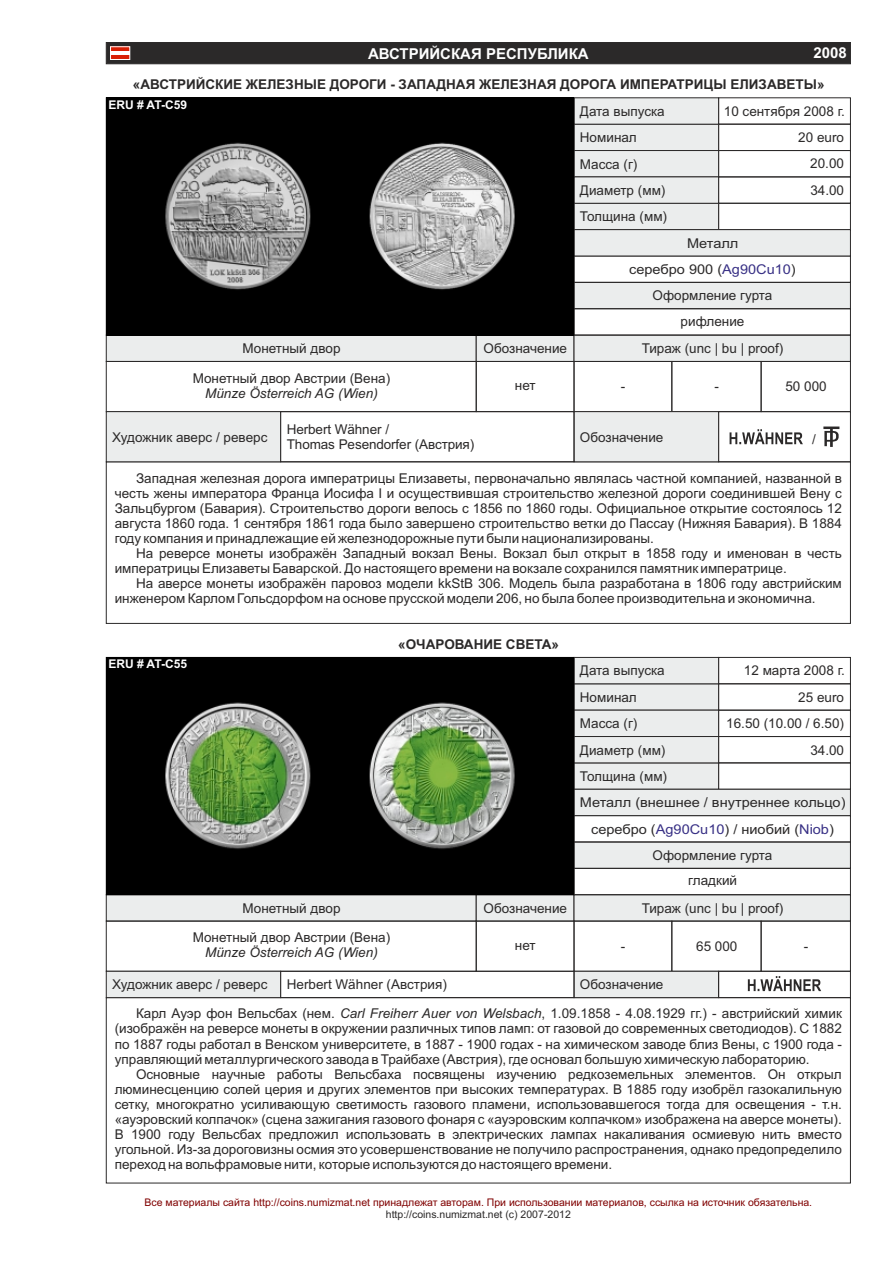
<style>
.page{position:relative;width:893px;height:1263px;background:#fff}
.page>*{position:absolute;margin:0;border:0;box-sizing:border-box;transform-origin:0 0}
.t1{font:700 15px "Arial";color:#fff}
.t2{font:13.5px/15.1px "Arial";color:#2b2929;text-align:justify}
.t3{font:13.5px/26.4px "Arial";color:#2b2929;text-align:center;scale:1.08 1}
.t4{font:700 13.5px "Arial";color:#2b2929}
.t5{font:italic 13.5px "Arial";color:#2b2929}
.t6{font:700 12px "Arial";color:#fff}
.t7{font:10.5px "Arial";color:#800000}
.t8{font:10.5px "Arial";color:#2b2929}
.s1{color:#383085}
.s2{font-style:italic}
</style>
<div class="page">
<div style="left:106px;top:42px;width:745px;height:22px;background:#2b2929"></div>
<hr style="left:111px;top:51px;width:19px;height:4px;background:#fff">
<hr style="left:111px;top:55px;width:19px;height:4px;background:#d91f05">
<hr style="left:111px;top:47px;width:19px;height:4px;background:#d91f05">
<div style="left:110px;top:47px;width:20px;height:13px;border:1px solid #fff"></div>
<svg style="left:574px;top:282px;width:277px;height:27px;background:#dcdddd"></svg>
<div style="left:574px;top:256px;width:277px;height:26px;border:1px solid #2b2929"></div>
<svg style="left:106px;top:335px;width:745px;height:26px;background:#e1e3e3"></svg>
<svg style="left:574px;top:97px;width:277px;height:159px"></svg>
<div style="left:672px;top:361px;width:89px;height:51px;border:1px solid #2b2929"></div>
<div style="left:476px;top:361px;width:98px;height:51px;border:1px solid #2b2929"></div>
<div style="left:761px;top:361px;width:90px;height:51px;border:1px solid #2b2929"></div>
<div style="left:574px;top:361px;width:98px;height:51px;border:1px solid #2b2929"></div>
<div style="left:106px;top:361px;width:370px;height:51px;border:1px solid #2b2929"></div>
<div style="left:718px;top:411px;width:133px;height:51px;border:1px solid #2b2929"></div>
<svg style="left:574px;top:411px;width:145px;height:51px;background:#e2e3e3"></svg>
<div style="left:280px;top:411px;width:294px;height:51px;border:1px solid #2b2929"></div>
<div style="left:106px;top:411px;width:175px;height:51px;background:#ebeded"></div>
<svg style="left:730px;top:429px;width:73px;height:15px"></svg>
<svg style="left:823px;top:426px;width:16px;height:21px"></svg>
<img style="left:106px;top:98px;width:468px;height:237px">
<svg style="left:574px;top:842px;width:277px;height:26px;background:#e2e4e4"></svg>
<div style="left:574px;top:815px;width:277px;height:27px;border:1px solid #2b2929"></div>
<svg style="left:106px;top:895px;width:745px;height:26px;background:#e2e3e3"></svg>
<svg style="left:574px;top:657px;width:277px;height:159px"></svg>
<div style="left:574px;top:868px;width:277px;height:27px;border:1px solid #2b2929"></div>
<div style="left:672px;top:921px;width:89px;height:50px;border:1px solid #2b2929"></div>
<div style="left:476px;top:921px;width:98px;height:50px;border:1px solid #2b2929"></div>
<div style="left:761px;top:921px;width:90px;height:50px;border:1px solid #2b2929"></div>
<div style="left:574px;top:921px;width:98px;height:50px;border:1px solid #2b2929"></div>
<div style="left:106px;top:921px;width:370px;height:50px;border:1px solid #2b2929"></div>
<svg style="left:574px;top:971px;width:144px;height:27px;background:#dddfdf"></svg>
<div style="left:280px;top:971px;width:294px;height:27px;border:1px solid #2b2929"></div>
<div style="left:718px;top:971px;width:133px;height:27px;border:1px solid #2b2929"></div>
<svg style="left:106px;top:971px;width:175px;height:27px;background:#dcdede"></svg>
<svg style="left:748px;top:976px;width:73px;height:15px"></svg>
<img style="left:106px;top:657px;width:468px;height:238px">
<p class="t1" style="left:368px;top:48px;width:222px">АВСТРИЙСКАЯ РЕСПУБЛИКА</p>
<p class="t1" style="left:813px;top:47px;width:35px">2008</p>
<p class="t4" style="left:133px;top:79px;width:693px">«АВСТРИЙСКИЕ ЖЕЛЕЗНЫЕ ДОРОГИ - ЗАПАДНАЯ ЖЕЛЕЗНАЯ ДОРОГА ИМПЕРАТРИЦЫ ЕЛИЗАВЕТЫ»</p>
<p class="t6" style="left:108px;top:100px;width:80px">ERU # AT-C59</p>
<p class="t2" style="left:580px;top:105px;width:86px">Дата выпуска</p>
<p class="t2" style="left:580px;top:131px;width:58px">Номинал</p>
<p class="t2" style="left:580px;top:158px;width:59px">Масса (г)</p>
<p class="t2" style="left:580px;top:210px;width:89px">Толщина (мм)</p>
<p class="t2" style="left:580px;top:184px;width:87px">Диаметр (мм)</p>
<p class="t2" style="left:724px;top:105px;width:122px">10 сентября 2008 г.</p>
<p class="t2" style="left:810px;top:125px;width:35px;line-height:26.4px;text-indent:-12px">20 euro 20.00<br>34.00</p>
<p class="t3" style="left:629px;top:231px;width:156px">Металл<br>серебро 900 (<span class="s1">Ag90Cu10</span>)</p>
<p class="t2" style="left:653px;top:289px;width:121px">Оформление гурта</p>
<p class="t2" style="left:681px;top:315px;width:65px">рифление</p>
<p class="t2" style="left:243px;top:342px;width:99px">Монетный двор</p>
<p class="t2" style="left:484px;top:342px;width:85px">Обозначение</p>
<p class="t2" style="left:642px;top:342px;width:143px">Тираж (unc | bu | proof)</p>
<p class="t2" style="left:193px;top:371px;width:199px">Монетный двор Австрии (Вена)</p>
<p class="t5" style="left:205px;top:388px;width:174px">Münze Österreich AG (Wien)</p>
<p class="t2" style="left:515px;top:379px;width:22px">нет</p>
<p class="t2" style="left:621px;top:380px;width:6px">-</p>
<p class="t2" style="left:714px;top:380px;width:6px">-</p>
<p class="t2" style="left:785px;top:380px;width:43px">50 000</p>
<p class="t2" style="left:287px;top:423px;width:189px">Herbert Wähner /<br>Thomas Pesendorfer (Австрия)</p>
<p class="t2" style="left:812px;top:433px;width:5px">/</p>
<p class="t2" style="left:112px;top:430px;width:157px">Художник аверс / реверс</p>
<p class="t2" style="left:580px;top:430px;width:85px">Обозначение</p>
<p class="t2" style="left:115px;top:471px;width:729px;text-indent:21px">Западная железная дорога императрицы Елизаветы, первоначально являлась частной компанией, названной в честь жены императора Франца Иосифа I и осуществившая строительство железной дороги соединившей Вену с Зальцбургом (Бавария). Строительство дороги велось с 1856 по 1860 годы. Официальное открытие состоялось 12 августа 1860 года. 1 сентября 1861 года было завершено строительство ветки до Пассау (Нижняя Бавария). В 1884 году компания и принадлежащие ей железнодорожные пути были национализированы.</p>
<p class="t2" style="left:115px;top:547px;width:729px;text-indent:21px">На реверсе монеты изображён Западный вокзал Вены. Вокзал был открыт в 1858 году и именован в честь императрицы Елизаветы Баварской. До настоящего времени на вокзале сохранился памятник императрице.</p>
<p class="t2" style="left:115px;top:577px;width:729px;text-indent:21px">На аверсе монеты изображён паровоз модели kkStB 306. Модель была разработана в 1806 году австрийским инженером Карлом Гольсдорфом на основе прусской модели 206, но была более производительна и экономична.</p>
<p class="t6" style="left:108px;top:659px;width:80px">ERU # AT-C55</p>
<p class="t4" style="left:398px;top:639px;width:162px">«ОЧАРОВАНИЕ СВЕТА»</p>
<p class="t2" style="left:580px;top:664px;width:86px">Дата выпуска</p>
<p class="t2" style="left:580px;top:691px;width:58px">Номинал</p>
<p class="t2" style="left:580px;top:717px;width:59px">Масса (г)</p>
<p class="t2" style="left:580px;top:770px;width:89px">Толщина (мм)</p>
<p class="t2" style="left:580px;top:743px;width:87px">Диаметр (мм)</p>
<p class="t2" style="left:744px;top:664px;width:102px">12 марта 2008 г.</p>
<p class="t2" style="left:726px;top:685px;width:119px;line-height:26.4px;text-align:right">25 euro<br>16.50 (10.00 / 6.50)<br>34.00</p>
<p class="t3" style="left:580px;top:791px;width:247px">Металл (внешнее / внутреннее кольцо) серебро (<span class="s1">Ag90Cu10</span>) / ниобий (<span class="s1">Niob</span>)</p>
<p class="t2" style="left:653px;top:849px;width:121px">Оформление гурта</p>
<p class="t2" style="left:688px;top:874px;width:50px">гладкий</p>
<p class="t2" style="left:243px;top:902px;width:99px">Монетный двор</p>
<p class="t2" style="left:484px;top:902px;width:85px">Обозначение</p>
<p class="t2" style="left:642px;top:902px;width:143px">Тираж (unc | bu | proof)</p>
<p class="t2" style="left:193px;top:931px;width:199px">Монетный двор Австрии (Вена)</p>
<p class="t5" style="left:205px;top:947px;width:174px">Münze Österreich AG (Wien)</p>
<p class="t2" style="left:515px;top:938px;width:22px">нет</p>
<p class="t2" style="left:621px;top:940px;width:6px">-</p>
<p class="t2" style="left:696px;top:940px;width:43px">65 000</p>
<p class="t2" style="left:804px;top:940px;width:6px">-</p>
<p class="t2" style="left:112px;top:978px;width:157px">Художник аверс / реверс</p>
<p class="t2" style="left:287px;top:978px;width:162px">Herbert Wähner (Австрия)</p>
<p class="t2" style="left:580px;top:978px;width:85px">Обозначение</p>
<p class="t2" style="left:115px;top:1007px;width:729px;text-indent:21px">Карл Ауэр фон Вельсбах (нем. <span class="s2">Carl Freiherr Auer von Welsbach</span>, 1.09.1858 - 4.08.1929 гг.) - австрийский химик (изображён на реверсе монеты в окружении различных типов ламп: от газовой до современных светодиодов). С 1882 по 1887 годы работал в Венском университете, в 1887 - 1900 годах - на химическом заводе близ Вены, с 1900 года - управляющий металлургического завода в Трайбахе (Австрия), где основал большую химическую лабораторию.</p>
<p class="t2" style="left:115px;top:1067px;width:729px;text-indent:21px">Основные научные работы Вельсбаха посвящены изучению редкоземельных элементов. Он открыл люминесценцию солей церия и других элементов при высоких температурах. В 1885 году изобрёл газокалильную сетку, многократно усиливающую светимость газового пламени, использовавшегося тогда для освещения - т.н. «ауэровский колпачок» (сцена зажигания газового фонаря с «ауэровским колпачком» изображена на аверсе монеты).<br>В 1900 году Вельсбах предложил использовать в электрических лампах накаливания осмиевую нить вместо угольной. Из-за дороговизны осмия это усовершенствование не получило распространения, однако предопределило переход на вольфрамовые нити, которые используются до настоящего времени.</p>
<p class="t7" style="left:144px;top:1198px;width:669px">Все материалы сайта http://coins.numizmat.net принадлежат авторам. При использовании материалов, ссылка на источник обязательна.</p>
<p class="t8" style="left:386px;top:1210px;width:187px">http://coins.numizmat.net (c) 2007-2012</p>
</div>
